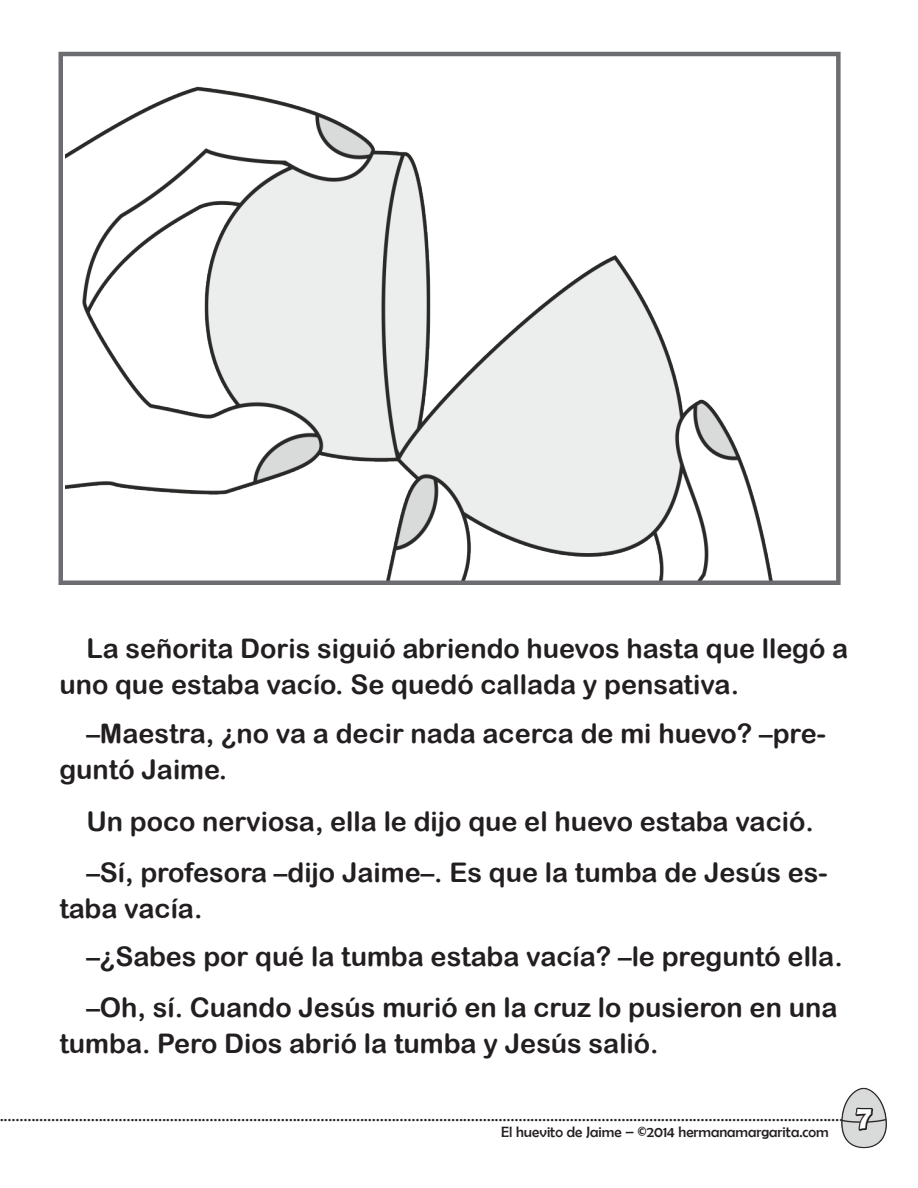
<style>
.page{position:relative;width:918px;height:1188px;background:#fff}
.page>*{position:absolute;margin:0;border:0;box-sizing:border-box;transform-origin:0 0}
.t1{font:27px/36px "Arial Rounded MT Bold";color:#231f20}
.t2{font:24px "BD Cartoon Shout";color:#fff}
.t3{font:15px "Berlin Sans FB";color:#231f20;scale:1.1 1}
.t4{font:15px "Berlin Sans FB";color:#231f20}
</style>
<div class="page">
<img style="left:66px;top:86px;width:707px;height:494px">
<div style="left:58px;top:52px;width:783px;height:533px;border:4px solid #6c6d70"></div>
<img style="left:841px;top:1087px;width:46px;height:60px">
<svg style="left:854px;top:1106px;width:21px;height:43px"></svg>
<p class="t1" style="left:59px;top:630px;width:790px;text-indent:27px">La señorita Doris siguió abriendo huevos hasta que llegó a uno que estaba vacío. Se quedó callada y pensativa.</p>
<p class="t1" style="left:59px;top:715px;width:768px;text-indent:27px">–Maestra, ¿no va a decir nada acerca de mi huevo? –pre&shy;guntó Jaime.</p>
<p class="t1" style="left:86px;top:796px;width:743px;line-height:50.4px">Un poco nerviosa, ella le dijo que el huevo estaba vació. –Sí, profesora –dijo Jaime–. Es que la tumba de Jesús es-</p>
<p class="t1" style="left:86px;top:883px;width:758px;line-height:49.7px;text-indent:-27px">taba vacía.<br>–¿Sabes por qué la tumba estaba vacía? –le preguntó ella. –Oh, sí. Cuando Jesús murió en la cruz lo pusieron en una</p>
<p class="t1" style="left:59px;top:1025px;width:601px">tumba. Pero Dios abrió la tumba y Jesús salió.</p>
<p class="t2" style="left:857px;top:1107px;width:17px">7</p>
<p class="t3" style="left:0;top:1108px;width:790px">...........................................................................................................................................................................................................................</p>
<p class="t4" style="left:501px;top:1124px;width:329px">El huevito de Jaime – ©2014 hermanamargarita.com</p>
</div>
